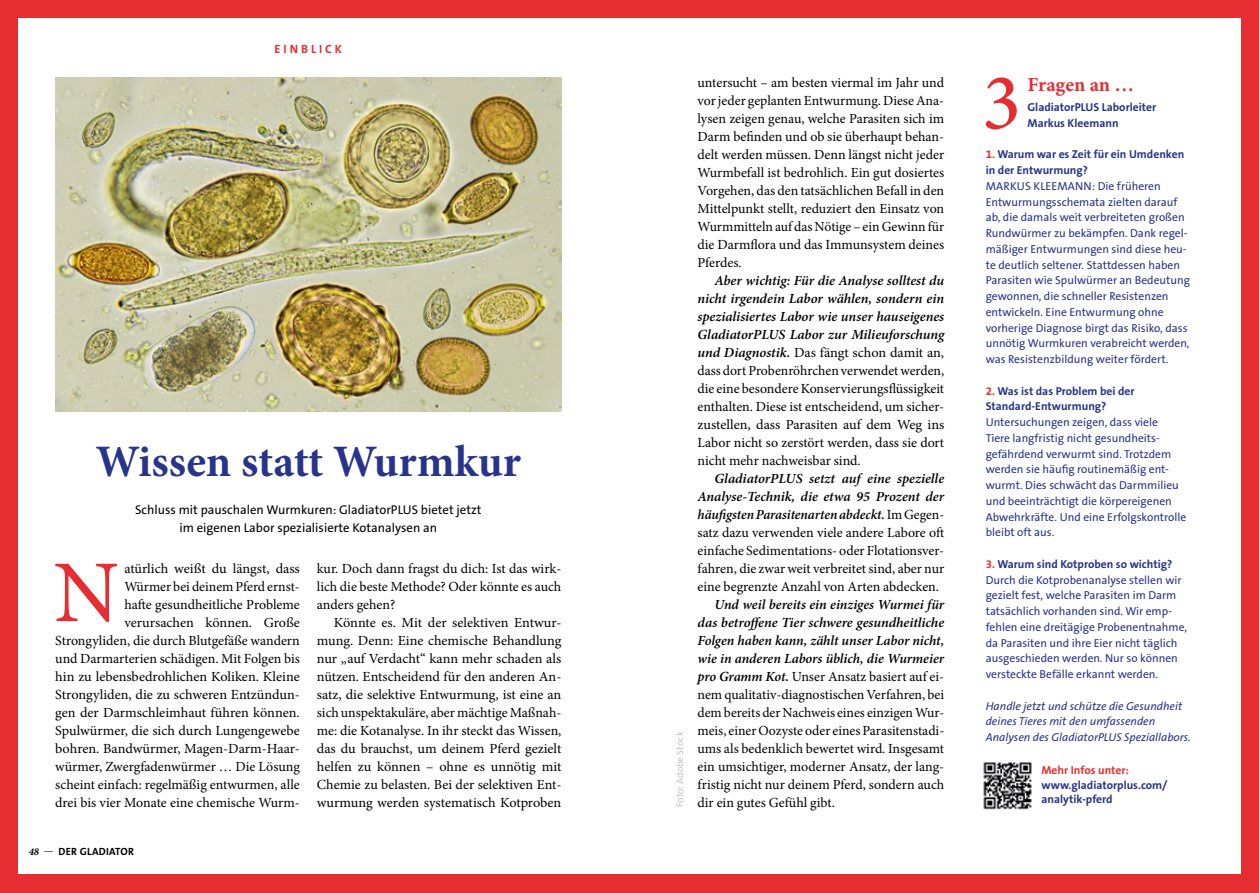
<style>
.page{position:relative;width:1259px;height:893px;background:#fff}
.page>*{position:absolute;margin:0;border:0;box-sizing:border-box;transform-origin:0 0}
.t1{font:88.2px "Minion Pro";color:#e62d31}
.t2{font:500 80.4px "Minion Pro";color:#e62d31}
.t3{font:700 45px "Minion Pro";color:#28348b}
.t4{font:700 19.95px "Minion Pro";letter-spacing:-.005em;color:#e62d31}
.t5{font:13.95px/18px "Minion Pro";color:#000;text-align:justify}
.t6{font:12.75px/18px "The Sans B W5 Plain";color:#000;text-align:center}
.t7{font:700 12px "The Sans B W7";letter-spacing:.24em;color:#e62d31}
.t8{font:11.55px/15.8px "The Sans B W5 Plain";color:#28348b}
.t9{font:700 11.55px/15.8px "The Sans B W7";color:#28348b}
.t10{font:italic 11.55px/15.8px "The Sans B W5 Plain";color:#28348b}
.t11{font:700 11.55px "The Sans B W7";color:#e62d31}
.t12{font:700 10.5px "The Sans B W7";letter-spacing:.025em;color:#000}
.t13{font:300 9.75px "The Sans B W4";color:#bcbcbc}
.s1{font-family:"Minion Pro";font-style:italic}
.s2{font-family:"Minion Pro";font-weight:400}
.s3{font-weight:600;font-style:italic}
.s4{color:#e62d31}
</style>
<div class="page">
<div style="left:1242px;top:0;width:17px;height:893px;background:#e62d31"></div>
<div style="left:0;top:0;width:17px;height:893px;background:#e62d31"></div>
<div style="left:0;top:0;width:1259px;height:17px;background:#e62d31"></div>
<div style="left:0;top:875px;width:1259px;height:18px;background:#e62d31"></div>
<img style="left:55px;top:78px;width:506px;height:333px">
<img style="left:983px;top:762px;width:49px;height:48px">
<p class="t7" style="left:275px;top:42px;width:69px">EINBLICK</p>
<h3 class="t3" style="left:96px;top:430px;width:426px">Wissen statt Wurmkur</h3>
<p class="t6" style="left:135px;top:500px;width:348px">Schluss mit pauschalen Wurmkuren: GladiatorPLUS bietet jetzt im eigenen Labor spezialisierte Kotanalysen an</p>
<p class="t5" style="left:55px;top:560px;width:246px;text-align:right">atürlich weißt du längst, dass<br>Würmer bei deinem Pferd ernst-<br>hafte gesundheitliche Probleme verursachen können. Große Strongyliden, die durch Blutgefäße wandern und Darmarterien schädigen. Mit Folgen bis hin zu lebensbedrohlichen Koliken. Kleine Strongyliden, die zu schweren Entzündun&shy;gen der Darmschleimhaut führen können.<br>Spulwürmer, die sich durch Lungengewebe bohren. Bandwürmer, Magen-Darm-Haar&shy;würmer, Zwergfadenwürmer … Die Lösung scheint einfach: regelmäßig entwurmen, alle drei bis vier Monate eine chemische Wurm-</p>
<h1 class="t1" style="left:54px;top:534px;width:67px">N</h1>
<p class="t12" style="left:29px;top:844px;width:107px"><span class="s1">48</span> <span class="s2">—</span> DER GLADIATOR</p>
<p class="t5" style="left:317px;top:560px;width:246px">kur. Doch dann fragst du dich: Ist das wirk&shy;lich die beste Methode? Oder könnte es auch anders gehen?</p>
<p class="t5" style="left:317px;top:614px;width:246px;text-indent:17px">Könnte es. Mit der selektiven Entwur&shy;mung. Denn: Eine chemische Behandlung nur „auf Verdacht“ kann mehr schaden als nützen. Entscheidend für den anderen An&shy;satz, die selektive Entwurmung, ist eine an sich unspektakuläre, aber mächtige Maßnah&shy;me: die Kotanalyse. In ihr steckt das Wissen, das du brauchst, um deinem Pferd gezielt helfen zu können – ohne es unnötig mit Chemie zu belasten. Bei der selektiven Ent&shy;wurmung werden systematisch Kotproben</p>
<p class="t13" style="left:674px;top:807px;width:77px;rotate:-90deg">Foto: Adobe Stock</p>
<p class="t5" style="left:697px;top:74px;width:248px">untersucht – am besten viermal im Jahr und vor jeder geplanten Entwurmung. Diese Ana&shy;lysen zeigen genau, welche Parasiten sich im Darm befinden und ob sie überhaupt behan&shy;delt werden müssen. Denn längst nicht jeder Wurmbefall ist bedrohlich. Ein gut dosiertes Vorgehen, das den tatsächlichen Befall in den Mittelpunkt stellt, reduziert den Einsatz von Wurmmitteln auf das Nötige – ein Gewinn für die Darmflora und das Immunsystem deines Pferdes.</p>
<p class="t5" style="left:697px;top:272px;width:248px;text-indent:17px"><span class="s3">Aber wichtig: Für die Analyse solltest du nicht irgendein Labor wählen, sondern ein spezialisiertes Labor wie unser hauseigenes GladiatorPLUS Labor zur Milieuforschung und Diagnostik.</span> Das fängt schon damit an, dass dort Probenröhrchen verwendet werden, die eine besondere Konservierungsflüssigkeit enthalten. Diese ist entscheidend, um sicher&shy;zustellen, dass Parasiten auf dem Weg ins Labor nicht so zerstört werden, dass sie dort nicht mehr nachweisbar sind.</p>
<p class="t5" style="left:697px;top:470px;width:248px;text-indent:17px"><span class="s3">GladiatorPLUS setzt auf eine spezielle Analyse-Technik, die etwa 95 Prozent der häufigsten Parasitenarten abdeckt.</span> Im Gegen&shy;satz dazu verwenden viele andere Labore oft einfache Sedimentations- oder Flotationsver&shy;fahren, die zwar weit verbreitet sind, aber nur eine begrenzte Anzahl von Arten abdecken.</p>
<p class="t5" style="left:697px;top:596px;width:248px;text-indent:17px"><span class="s3">Und weil bereits ein einziges Wurmei für das betroffene Tier schwere gesundheitliche Folgen haben kann, zählt unser Labor nicht, wie in anderen Labors üblich, die Wurmeier pro Gramm Kot.</span> Unser Ansatz basiert auf ei&shy;nem qualitativ-diagnostischen Verfahren, bei dem bereits der Nachweis eines einzigen Wur&shy;meis, einer Oozyste oder eines Parasitenstadi&shy;ums als bedenklich bewertet wird. Insgesamt ein umsichtiger, moderner Ansatz, der lang&shy;fristig nicht nur deinem Pferd, sondern auch dir ein gutes Gefühl gibt.</p>
<h2 class="t2" style="left:982px;top:49px;width:40px">3</h2>
<h3 class="t4" style="left:1027px;top:71px;width:108px">Fragen an …</h3>
<p class="t9" style="left:1027px;top:99px;width:130px">GladiatorPLUS Laborleiter<br>Markus Kleemann</p>
<p class="t9" style="left:985px;top:147px;width:200px"><span class="s4">1.</span> Warum war es Zeit für ein Umdenken in der Entwurmung?</p>
<p class="t8" style="left:985px;top:178px;width:206px">MARKUS KLEEMANN: Die früheren Entwurmungsschemata zielten darauf ab, die damals weit verbreiteten großen Rundwürmer zu bekämpfen. Dank regel&shy;mäßiger Entwurmungen sind diese heu&shy;te deutlich seltener. Stattdessen haben Parasiten wie Spulwürmer an Bedeutung gewonnen, die schneller Resistenzen entwickeln. Eine Entwurmung ohne vorherige Diagnose birgt das Risiko, dass unnötig Wurmkuren verabreicht werden, was Resistenz bildung weiter fördert.</p>
<p class="t9" style="left:985px;top:383px;width:150px"><span class="s4">2.</span> Was ist das Problem bei der<br>Standard-Entwurmung?</p>
<p class="t8" style="left:985px;top:414px;width:202px">Untersuchungen zeigen, dass viele<br>Tiere langfristig nicht gesundheits&shy;gefährdend verwurmt sind. Trotzdem werden sie häufig routinemäßig ent&shy;wurmt. Dies schwächt das Darmmilieu und beeinträchtigt die körpereigenen Abwehrkräfte. Und eine Erfolgskontrolle bleibt oft aus.</p>
<p class="t9" style="left:985px;top:556px;width:188px"><span class="s4">3.</span> Warum sind Kotproben so wichtig?</p>
<p class="t8" style="left:985px;top:572px;width:203px">Durch die Kotprobenanalyse stellen wir gezielt fest, welche Parasiten im Darm tatsächlich vorhanden sind. Wir emp&shy;fehlen eine dreitägige Probenentnahme, da Parasiten und ihre Eier nicht täglich ausgeschieden werden. Nur so können versteckte Befälle erkannt werden.</p>
<p class="t10" style="left:985px;top:698px;width:207px">Handle jetzt und schütze die Gesundheit deines Tieres mit den umfassenden<br>Analysen des GladiatorPLUS Speziallabors.</p>
<p class="t11" style="left:1041px;top:763px;width:89px">Mehr Infos unter:</p>
<p class="t9" style="left:1041px;top:778px;width:128px;line-height:14.2px">www.gladiatorplus.com/ analytik-pferd</p>
</div>
